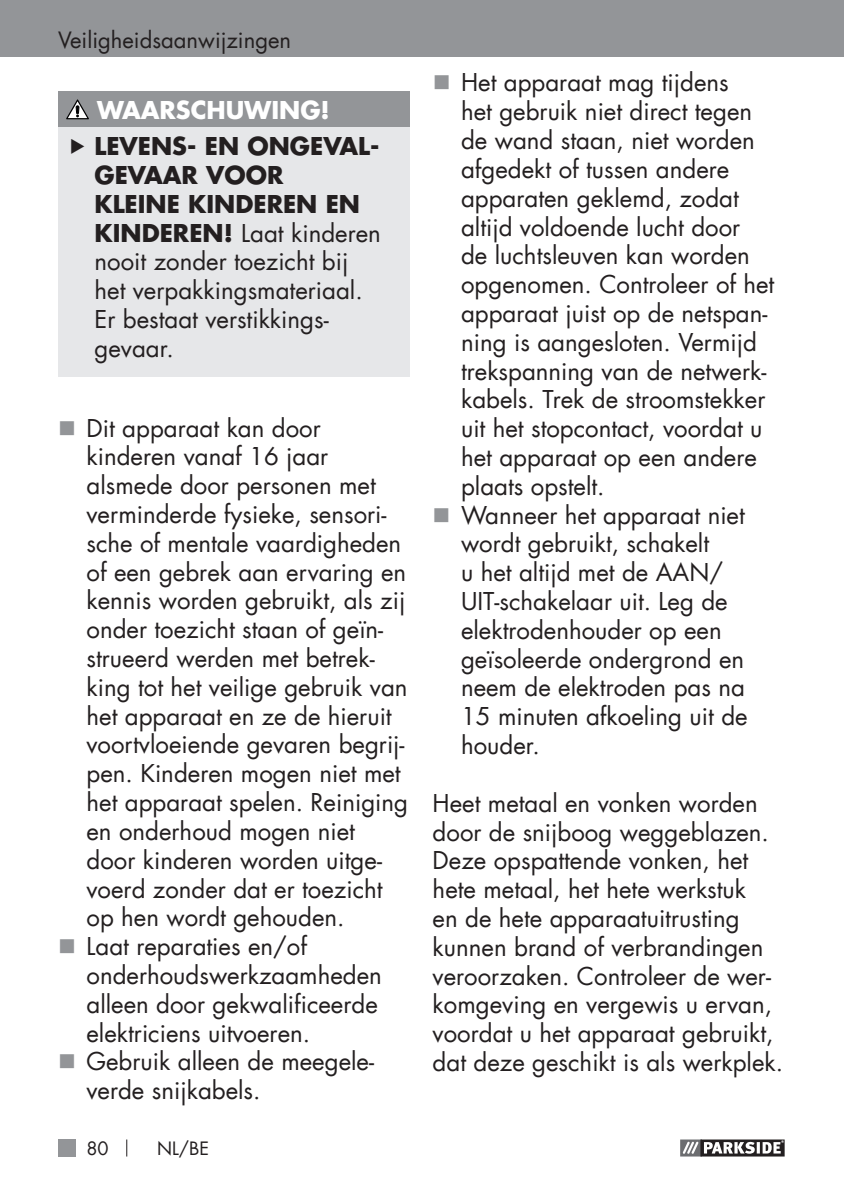
<style>
.page{position:relative;width:844px;height:1189px;background:#fff}
.page>*{position:absolute;margin:0;border:0;box-sizing:border-box;transform-origin:0 0}
.t1{font:24px/28.8px "Futura LT";color:#231f20}
.t2{font:700 24px "Futura LT";color:#fff}
.t3{font:22px "Futura LT";color:#231f20}
.t4{font:18px "Futura LT";color:#231f20}
.s1{font-weight:700}
</style>
<div class="page">
<div style="left:0;top:0;width:843px;height:56px;background:#939598"></div>
<svg style="left:680px;top:1139px;width:104px;height:17px"></svg>
<div style="left:58px;top:1139px;width:17px;height:17px;background:#939598"></div>
<svg style="left:126px;top:1139px;width:1px;height:17px"></svg>
<div style="left:58px;top:91px;width:352px;height:36px;background:#939598"></div>
<div style="left:58px;top:127px;width:352px;height:250px;background:#e6e7e9"></div>
<svg style="left:66px;top:99px;width:23px;height:20px"></svg>
<p class="t3" style="left:58px;top:26px;width:234px">Veiligheidsaanwijzingen</p>
<p class="t2" style="left:97px;top:94px;width:234px">WAARSCHUWING!</p>
<p class="t1" style="left:94px;top:132px;width:288px"><span class="s1">LEVENS- EN ONGEVAL-<br>GEVAAR VOOR<br>KLEINE KINDEREN EN<br>KINDEREN!</span> Laat kinderen nooit zonder toezicht bij het verpakkingsmateriaal.<br>Er bestaat verstikkings&shy;gevaar.</p>
<p class="t1" style="left:86px;top:414px;width:323px">Dit apparaat kan door kinderen vanaf 16 jaar alsmede door personen met verminderde fysieke, sensori&shy;sche of mentale vaardigheden of een gebrek aan ervaring en kennis worden gebruikt, als zij onder toezicht staan of geïn&shy;strueerd werden met betrek&shy;king tot het veilige gebruik van het apparaat en ze de hieruit voortvloeiende gevaren begrij&shy;pen. Kinderen mogen niet met het apparaat spelen. Reiniging en onderhoud mogen niet door kinderen worden uitge&shy;voerd zonder dat er toezicht op hen wordt gehouden.<br>Laat reparaties en/of onderhoudswerkzaamheden alleen door gekwalificeerde elektriciens uitvoeren.<br>Gebruik alleen de meegele&shy;verde snijkabels.</p>
<p class="t4" style="left:86px;top:1137px;width:24px">80</p>
<p class="t4" style="left:157px;top:1137px;width:53px">NL/BE</p>
<p class="t1" style="left:461px;top:69px;width:315px">Het apparaat mag tijdens<br>het gebruik niet direct tegen de wand staan, niet worden afgedekt of tussen andere apparaten geklemd, zodat altijd voldoende lucht door<br>de luchtsleuven kan worden opgenomen. Controleer of het apparaat juist op de netspan&shy;ning is aangesloten. Vermijd trekspanning van de netwerk&shy;kabels. Trek de stroomstekker uit het stopcontact, voordat u het apparaat op een andere plaats opstelt.<br>Wanneer het apparaat niet wordt gebruikt, schakelt<br>u het altijd met de AAN/<br>UIT-schakelaar uit. Leg de elektrodenhouder op een geïsoleerde ondergrond en neem de elektroden pas na<br>15 minuten afkoeling uit de houder.</p>
<p class="t1" style="left:432px;top:789px;width:352px">Heet metaal en vonken worden door de snijboog weggeblazen.<br>Deze opspattende vonken, het hete metaal, het hete werkstuk<br>en de hete apparaatuitrusting kunnen brand of verbrandingen veroorzaken. Controleer de wer&shy;komgeving en vergewis u ervan, voordat u het apparaat gebruikt, dat deze geschikt is als werkplek.</p>
</div>
